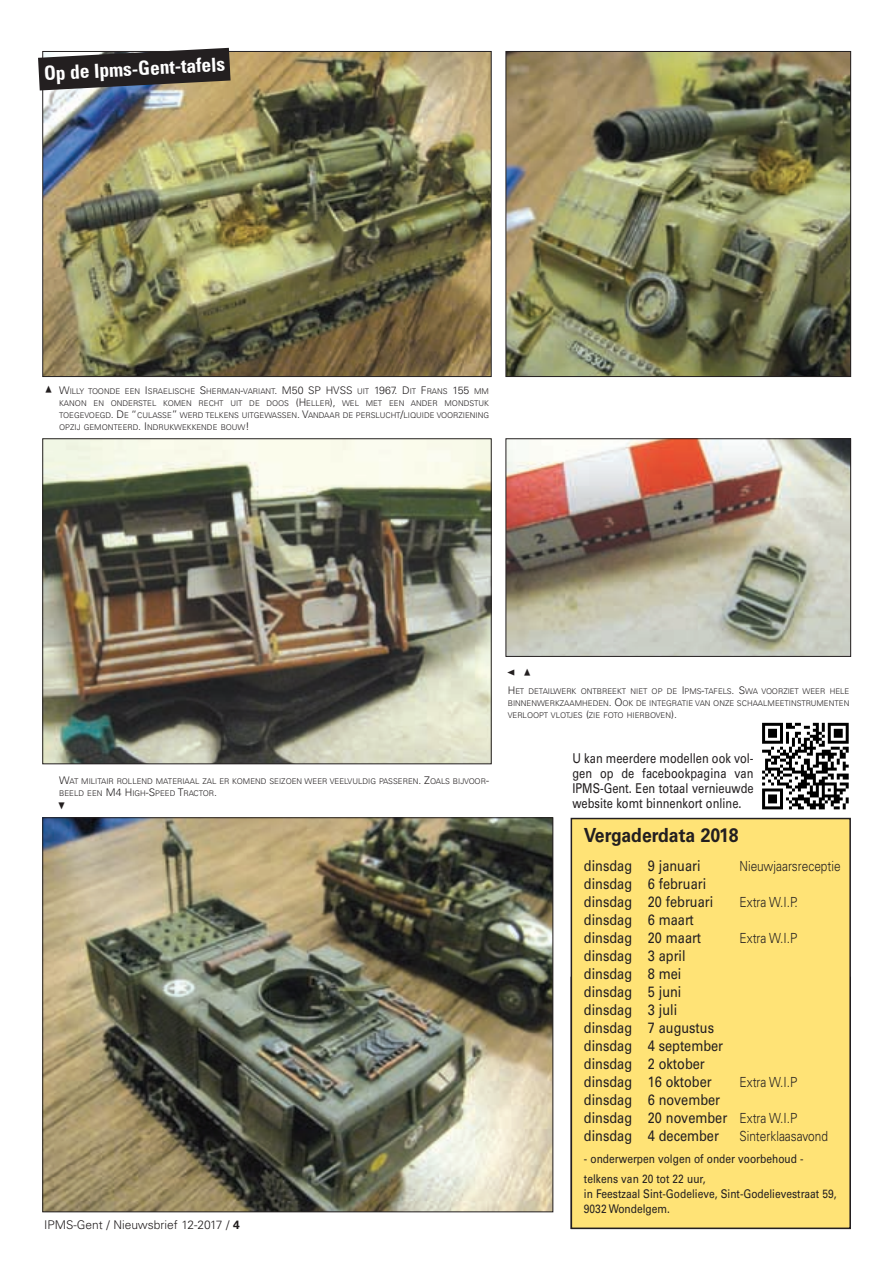
<style>
.page{position:relative;width:893px;height:1263px;background:#fff}
.page>*{position:absolute;margin:0;border:0;box-sizing:border-box;transform-origin:0 0}
.t1{font:700 condensed 19.5px "Univers";color:#fff}
.t2{font:700 19.5px "Univers";color:#231f20;scale:.9 1}
.t3{font:15px/18px "Univers";color:#231f20;scale:.85 1}
.t4{font:300 13.95px "Univers";color:#231f20;scale:.85 1}
.t5{font:13.5px/15px "Univers";color:#231f20;text-align:justify;scale:.82 1}
.t6{font:12px/19.5px "Univers";color:#231f20;scale:.85 1}
.t7{font:300 12px "Univers";color:#231f20}
.t8{font:9px "Zeal";color:#231f20}
.t9{font:300 7.8px/12px "Univers";color:#231f20;text-align:justify}
.s1{font-size:10.5px}
.s2{font-weight:700}
.s3{font-weight:300;font-size:13.95px}
</style>
<div class="page">
<div style="left:571px;top:819px;width:279px;height:409px;background:#ffe376"></div>
<div style="left:570px;top:818px;width:280px;height:411px;border:2px solid #231f20"></div>
<svg style="left:762px;top:723px;width:86px;height:86px"></svg>
<img style="left:45px;top:53px;width:444px;height:322px">
<img style="left:507px;top:53px;width:341px;height:322px">
<div style="left:505px;top:51px;width:345px;height:326px;border:1px solid #231f20"></div>
<img style="left:45px;top:441px;width:444px;height:321px">
<div style="left:43px;top:439px;width:448px;height:325px;border:1px solid #231f20"></div>
<img style="left:507px;top:441px;width:341px;height:214px">
<div style="left:505px;top:439px;width:345px;height:218px;border:1px solid #231f20"></div>
<svg style="left:38px;top:48px;width:192px;height:42px;background:#464341"></svg>
<img style="left:45px;top:820px;width:506px;height:390px">
<h1 class="t1" style="left:44px;top:66px;width:183px;rotate:-3deg">Op de Ipms-Gent-tafels</h1>
<p class="t8" style="left:44px;top:383px;width:10px">π</p>
<p class="t9" style="left:59px;top:386px;width:431px"><span class="s1">W</span>ILLY TOONDE EEN <span class="s1">I</span>SRAELISCHE <span class="s1">S</span>HERMAN<span class="s1">-</span>VARIANT<span class="s1">. M50 SP HVSS</span> UIT <span class="s1">1967. D</span>IT <span class="s1">F</span>RANS <span class="s1">155</span> MM KANON EN ONDERSTEL KOMEN RECHT UIT DE DOOS <span class="s1">(H</span>ELLER<span class="s1">),</span> WEL MET EEN ANDER MONDSTUK TOEGEVOEGD<span class="s1">. D</span>E <span class="s1">“</span>CULASSE<span class="s1">”</span> WERD TELKENS UITGEWASSEN<span class="s1">. V</span>ANDAAR DE PERSLUCHT<span class="s1">/</span>LIQUIDE VOORZIENING OPZIJ GEMONTEERD<span class="s1">. I</span>NDRUKWEKKENDE BOUW<span class="s1">!</span></p>
<p class="t9" style="left:59px;top:776px;width:431px"><span class="s1">W</span>AT MILITAIR ROLLEND MATERIAAL ZAL ER KOMEND SEIZOEN WEER VEELVULDIG PASSEREN<span class="s1">. Z</span>OALS BIJVOOR<span class="s1">-<br></span>BEELD EEN <span class="s1">M4 H</span>IGH<span class="s1">-S</span>PEED <span class="s1">T</span>RACTOR<span class="s1">.</span></p>
<p class="t8" style="left:66px;top:812px;width:10px;rotate:-180deg">π</p>
<h3 class="t7" style="left:44px;top:1220px;width:197px">IPMS-Gent / Nieuwsbrief 12-2017 / <span class="s2">4</span></h3>
<p class="t8" style="left:505px;top:677px;width:10px;rotate:-90deg">π</p>
<p class="t8" style="left:523px;top:667px;width:10px">π</p>
<p class="t9" style="left:507px;top:686px;width:343px"><span class="s1">H</span>ET DETAILWERK ONTBREEKT NIET OP DE <span class="s1">I</span>PMS<span class="s1">-</span>TAFELS<span class="s1">. S</span>WA VOORZIET WEER HELE BINNENWERKZAAMHEDEN<span class="s1">. O</span>OK DE INTEGRATIE VAN ONZE SCHAALMEETINSTRUMENTEN VERLOOPT VLOTJES <span class="s1">(</span>ZIE FOTO HIERBOVEN<span class="s1">).</span></p>
<h3 class="t5" style="left:572px;top:752px;width:222px">U kan meerdere modellen ook vol&shy;gen op de facebookpagina van IPMS-Gent. Een totaal vernieuwde website komt binnenkort online.</h3>
<h1 class="t2" style="left:584px;top:828px;width:173px">Vergaderdata 2018</h1>
<h2 class="t3" style="left:584px;top:858px;width:139px">dinsdag 9 januari</h2>
<h3 class="t4" style="left:739px;top:861px;width:121px">Nieuwjaarsreceptie</h3>
<h2 class="t3" style="left:584px;top:876px;width:154px">dinsdag 6 februari dinsdag 20 februari</h2>
<h3 class="t4" style="left:739px;top:897px;width:70px">Extra W.I.P.</h3>
<h2 class="t3" style="left:584px;top:912px;width:139px">dinsdag 6 maart dinsdag 20 maart</h2>
<h3 class="t4" style="left:739px;top:933px;width:70px">Extra W.I.P</h3>
<h2 class="t3" style="left:584px;top:948px;width:165px">dinsdag 3 april dinsdag 8 mei dinsdag 5 juni dinsdag 3 juli dinsdag 7 augustus dinsdag 4 september dinsdag 2 oktober dinsdag 16 oktober</h2>
<h3 class="t4" style="left:739px;top:1077px;width:70px">Extra W.I.P</h3>
<h2 class="t3" style="left:584px;top:1092px;width:252px">dinsdag 6 november<br>dinsdag 20 november <span class="s3">Extra W.I.P </span>dinsdag 4 december</h2>
<h3 class="t4" style="left:739px;top:1131px;width:106px">Sinterklaasavond</h3>
<h3 class="t6" style="left:584px;top:1150px;width:260px">- onderwerpen volgen of onder voorbehoud - telkens van 20 tot 22 uur,</h3>
<h3 class="t6" style="left:584px;top:1187px;width:299px;line-height:15px">in Feestzaal Sint-Godelieve, Sint-Godelievestraat 59,<br>9032 Wondelgem.</h3>
</div>
